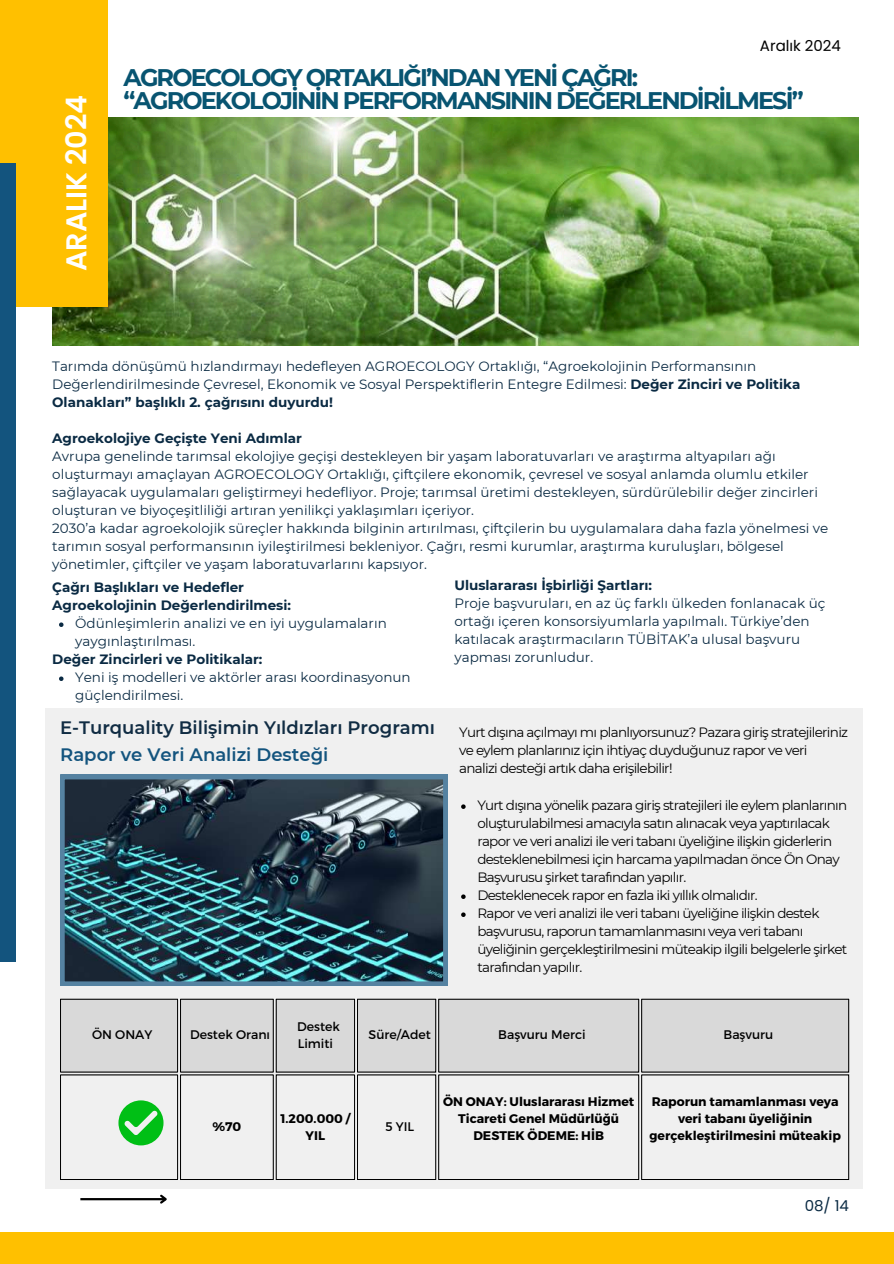
<style>
.page{position:relative;width:894px;height:1264px;background:#fff}
.page>*{position:absolute;margin:0;border:0;box-sizing:border-box;transform-origin:0 0}
.t1{font:600 28.65px "Poppins";color:#fff}
.t2{font:700 24px/23.7px "Montserrat";letter-spacing:-.08em;color:#085471}
.t3{font:600 18px "Montserrat";color:#102c43}
.t4{font:600 18px "Montserrat";color:#13547e}
.t5{font:15px "Poppins";color:#000}
.t6{font:15px "Poppins";color:#0a2a43}
.t7{font:13.5px/18px "Montserrat";color:#0a2a43}
.t8{font:13.5px/18px "Montserrat";letter-spacing:-.05em;color:#000}
.t9{font:700 13.5px/18px "Montserrat";color:#0a2a43}
.t10{font:700 12.45px/17.1px "Montserrat";color:#000;text-align:center}
.t11{font:12.45px/17.1px "Montserrat";color:#000}
.s1{font-weight:700}
</style>
<div class="page">
<img style="left:53px;top:118px;width:805px;height:227px">
<hr style="left:80px;top:1197px;width:86px;height:3px;background:#000">
<svg style="left:158px;top:1194px;width:9px;height:10px"></svg>
<div style="left:0;top:0;width:107px;height:306px;background:#ffc000"></div>
<div style="left:0;top:164px;width:15px;height:798px;background:#13547e"></div>
<div style="left:0;top:1231px;width:893px;height:32px;background:#ffc000"></div>
<div style="left:46px;top:709px;width:817px;height:479px;background:#f0f0f0"></div>
<img style="left:60px;top:775px;width:387px;height:210px">
<div style="left:61px;top:998px;width:787px;height:74px;background:#d9d9d9"></div>
<hr style="left:60px;top:999px;width:1px;height:72px;background:#000">
<hr style="left:177px;top:999px;width:1px;height:72px;background:#000">
<hr style="left:60px;top:998px;width:118px;height:1px;background:#000">
<hr style="left:60px;top:1071px;width:118px;height:1px;background:#000">
<hr style="left:180px;top:999px;width:1px;height:72px;background:#000">
<hr style="left:273px;top:999px;width:1px;height:72px;background:#000">
<hr style="left:180px;top:998px;width:93px;height:1px;background:#000">
<hr style="left:180px;top:1071px;width:93px;height:1px;background:#000">
<hr style="left:276px;top:999px;width:1px;height:72px;background:#000">
<hr style="left:354px;top:999px;width:1px;height:72px;background:#000">
<hr style="left:276px;top:998px;width:79px;height:1px;background:#000">
<hr style="left:276px;top:1071px;width:79px;height:1px;background:#000">
<hr style="left:357px;top:999px;width:1px;height:72px;background:#000">
<hr style="left:435px;top:999px;width:1px;height:72px;background:#000">
<hr style="left:357px;top:998px;width:79px;height:1px;background:#000">
<hr style="left:357px;top:1071px;width:79px;height:1px;background:#000">
<hr style="left:438px;top:999px;width:1px;height:72px;background:#000">
<hr style="left:638px;top:999px;width:1px;height:72px;background:#000">
<hr style="left:438px;top:998px;width:201px;height:1px;background:#000">
<hr style="left:438px;top:1071px;width:201px;height:1px;background:#000">
<hr style="left:641px;top:999px;width:1px;height:72px;background:#000">
<hr style="left:848px;top:999px;width:1px;height:72px;background:#000">
<hr style="left:641px;top:998px;width:207px;height:1px;background:#000">
<hr style="left:641px;top:1071px;width:207px;height:1px;background:#000">
<hr style="left:60px;top:1075px;width:1px;height:104px;background:#000">
<hr style="left:177px;top:1075px;width:1px;height:104px;background:#000">
<hr style="left:60px;top:1074px;width:118px;height:1px;background:#000">
<hr style="left:60px;top:1179px;width:118px;height:1px;background:#000">
<hr style="left:180px;top:1075px;width:1px;height:104px;background:#000">
<hr style="left:273px;top:1075px;width:1px;height:104px;background:#000">
<hr style="left:180px;top:1074px;width:93px;height:1px;background:#000">
<hr style="left:180px;top:1179px;width:93px;height:1px;background:#000">
<hr style="left:276px;top:1075px;width:1px;height:104px;background:#000">
<hr style="left:354px;top:1075px;width:1px;height:104px;background:#000">
<hr style="left:276px;top:1074px;width:79px;height:1px;background:#000">
<hr style="left:276px;top:1179px;width:79px;height:1px;background:#000">
<hr style="left:357px;top:1075px;width:1px;height:104px;background:#000">
<hr style="left:435px;top:1075px;width:1px;height:104px;background:#000">
<hr style="left:357px;top:1074px;width:79px;height:1px;background:#000">
<hr style="left:357px;top:1179px;width:79px;height:1px;background:#000">
<hr style="left:438px;top:1075px;width:1px;height:104px;background:#000">
<hr style="left:638px;top:1075px;width:1px;height:104px;background:#000">
<hr style="left:438px;top:1074px;width:201px;height:1px;background:#000">
<hr style="left:438px;top:1179px;width:201px;height:1px;background:#000">
<hr style="left:641px;top:1075px;width:1px;height:104px;background:#000">
<hr style="left:848px;top:1075px;width:1px;height:104px;background:#000">
<hr style="left:641px;top:1074px;width:207px;height:1px;background:#000">
<hr style="left:641px;top:1179px;width:207px;height:1px;background:#000">
<svg style="left:118px;top:1100px;width:45px;height:45px"></svg>
<svg style="left:461px;top:804px;width:4px;height:5px"></svg>
<svg style="left:461px;top:894px;width:4px;height:5px"></svg>
<svg style="left:461px;top:912px;width:4px;height:5px"></svg>
<svg style="left:59px;top:622px;width:4px;height:5px"></svg>
<svg style="left:59px;top:676px;width:4px;height:5px"></svg>
<h1 class="t1" style="left:56px;top:271px;width:178px;rotate:-90deg">ARALIK 2024</h1>
<p class="t5" style="left:759px;top:35px;width:83px">Aralık 2024</p>
<h2 class="t2" style="left:123px;top:65px;width:681px">AGROECOLOGY ORTAKLIĞI’NDAN YENİ ÇAĞRI: “AGROEKOLOJİNİN PERFORMANSININ DEĞERLENDİRİLMESİ”</h2>
<p class="t7" style="left:52px;top:357px;width:749px">Tarımda dönüşümü hızlandırmayı hedefleyen AGROECOLOGY Ortaklığı, “Agroekoloji ni n Performansının<br>Değerlendi ri lmesi nde Çevresel, Ekonomi k ve Sosyal Perspektifleri n Entegre Edi lmesi: <span class="s1">Değer Zinciri ve Politika<br>Olanakları” başlıklı 2. çağrısını duyurdu!</span></p>
<p class="t9" style="left:52px;top:429px;width:251px">Agroekolojiye Geçişte Yeni Adımlar</p>
<p class="t7" style="left:52px;top:447px;width:777px">Avrupa geneli nde tarımsal ekolojiye geçişi destekleyen bi r yaşam laboratuvarları ve araştırma altyapıları ağı oluşturmayı amaçlayan AGROECOLOGY Ortaklığı, çiftçi lere ekonomi k, çevresel ve sosyal anlamda olumlu etki ler sağlayacak uygulamaları gelişti rmeyi hedefliyor. Proje; tarımsal üreti mi destekleyen, sürdürülebi li r değer zi nci rleri oluşturan ve biyoçeşitli liği artıran yeni li kçi yaklaşımları içeriyor.<br>2030’a kadar agroekoloji k süreçler hakkında bi lgi ni n artırılması, çiftçi leri n bu uygulamalara daha fazla yönelmesi ve tarımın sosyal performansının iyi leşti ri lmesi bekleniyor. Çağrı, resmi kurumlar, araştırma kuruluşları, bölgesel<br>yöneti mler, çiftçi ler ve yaşam laboratuvarlarını kapsıyor.</p>
<p class="t9" style="left:52px;top:578px;width:240px">Çağrı Başlıkları ve Hedefler<br>Agroekolojinin Değerlendirilmesi:</p>
<p class="t7" style="left:75px;top:614px;width:313px">Ödünleşimlerin analizi ve en iyi uygulamaların yaygınlaştırılması.</p>
<p class="t9" style="left:52px;top:650px;width:212px">Değer Zincirleri ve Politikalar:</p>
<p class="t7" style="left:75px;top:668px;width:337px">Yeni iş modelleri ve aktörler arası koordi nasyonun güçlendi ri lmesi.</p>
<h3 class="t3" style="left:60px;top:716px;width:376px">E-Turquality Bilişimin Yıldızları Programı</h3>
<h3 class="t4" style="left:60px;top:743px;width:267px">Rapor ve Veri Analizi Desteği</h3>
<p class="t9" style="left:454px;top:576px;width:199px">Uluslararası İşbirliği Şartları:</p>
<p class="t7" style="left:454px;top:594px;width:372px">Proje başvuruları, en az üç farklı ülkeden fonlanacak üç ortağı içeren konsorsiyumlarla yapılmalı. Türkiye’den katılacak araştırmacıların TÜBİTAK’a ulusal başvuru yapması zorunludur.</p>
<p class="t8" style="left:459px;top:723px;width:390px">Yurt dışına açılmayı mı planlıyorsunuz? Pazara gi riş strateji leri niz ve eylem planlarınız içi n i htiyaç duyduğunuz rapor ve veri<br>analizi desteği artık daha erişi lebi li r!</p>
<p class="t8" style="left:477px;top:796px;width:371px">Yurt dışına yöneli k pazara gi riş strateji leri i le eylem planlarının oluşturulabi lmesi amacıyla satın alınacak veya yaptırılacak rapor ve veri analizi i le veri tabanı üyeliği ne i lişki n giderleri n desteklenebi lmesi içi n harcama yapılmadan önce Ön Onay Başvurusu şi rket tarafından yapılır.<br>Desteklenecek rapor en fazla i ki yıllık olmalıdır.<br>Rapor ve veri analizi i le veri tabanı üyeliği ne i lişki n destek başvurusu, raporun tamamlanmasını veya veri tabanı<br>üyeliği ni n gerçekleşti ri lmesi ni müteaki p i lgi li belgelerle şi rket tarafından yapılır.</p>
<p class="t11" style="left:92px;top:1025px;width:62px">ÖN ONAY</p>
<p class="t11" style="left:190px;top:1025px;width:81px">Destek Oranı</p>
<p class="t11" style="left:297px;top:1017px;width:44px">Destek<br>Limiti</p>
<p class="t11" style="left:368px;top:1025px;width:64px">Süre/Adet</p>
<p class="t11" style="left:498px;top:1025px;width:89px">Başvuru Merci</p>
<p class="t11" style="left:723px;top:1025px;width:51px">Başvuru</p>
<p class="t10" style="left:212px;top:1117px;width:30px">%70</p>
<p class="t10" style="left:280px;top:1109px;width:71px">1.200.000 /<br>YIL</p>
<p class="t11" style="left:385px;top:1117px;width:30px">5 YIL</p>
<p class="t10" style="left:443px;top:1091px;width:193px">ÖN ONAY: Uluslararası Hizmet<br>Ticareti Genel Müdürlüğü<br>DESTEK ÖDEME: HİB</p>
<p class="t10" style="left:649px;top:1091px;width:193px">Raporun tamamlanması veya veri tabanı üyeliğinin gerçekleştirilmesini müteakip</p>
<p class="t6" style="left:804px;top:1195px;width:46px">08/ 14</p>
</div>
